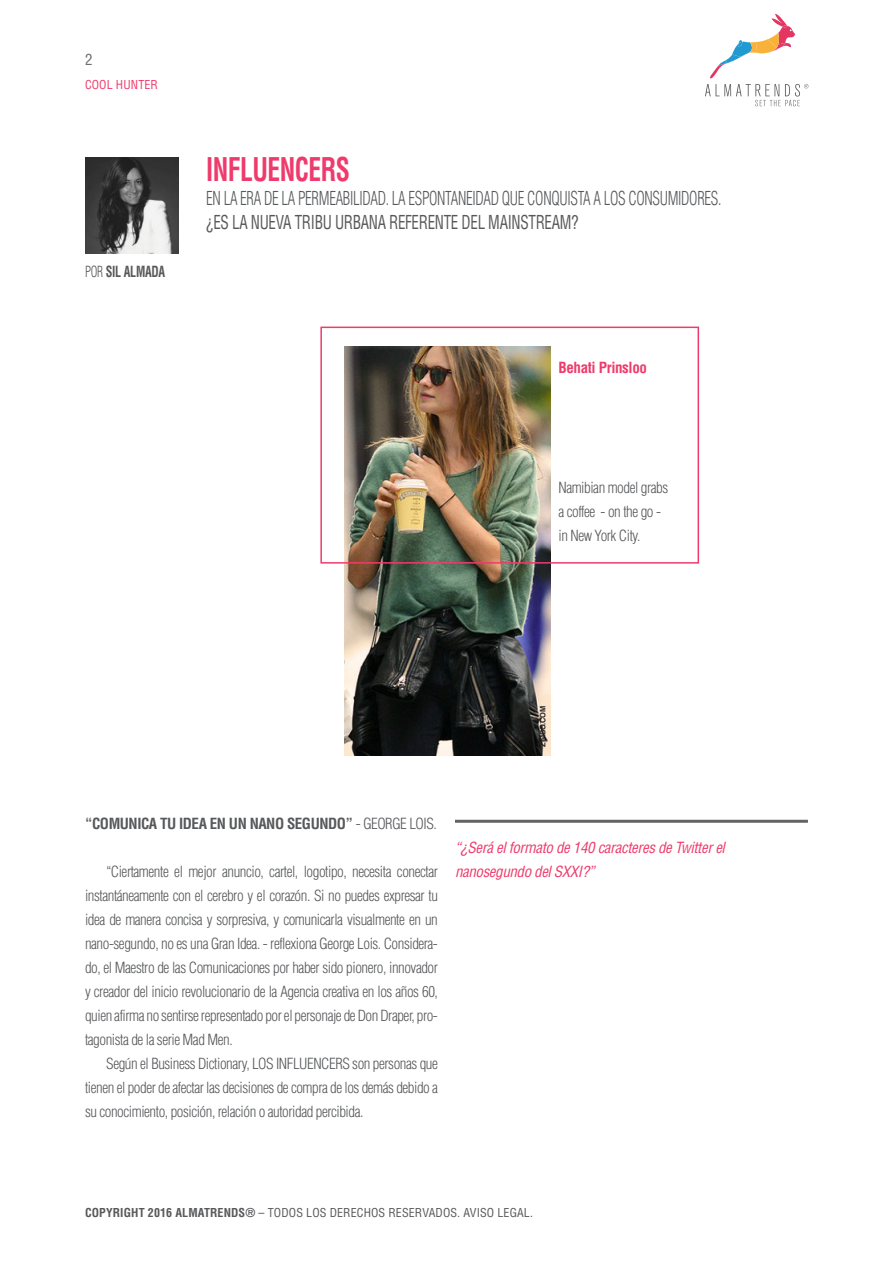
<style>
.page{position:relative;width:893px;height:1263px;background:#fff}
.page>*{position:absolute;margin:0;border:0;box-sizing:border-box;transform-origin:0 0}
.Titulo_de_Capitulo{font:700 condensed 31.8px "Helvetica LT Std";letter-spacing:-.02em;color:#ef3b6b;scale:.8 1}
.Titulo_de_Capitulo-2{font:300 condensed 18.75px "Helvetica LT Std";letter-spacing:-.02em;color:#57585a;scale:.8 1}
.Titulo_de_Capitulo-3{font:condensed 18.75px "Helvetica LT Std";letter-spacing:-.02em;color:#57585a;scale:.8 1}
.Parrafo{font:300 condensed 15px/24px "Helvetica LT Std";letter-spacing:-.03em;color:#57585a;text-align:justify}
.Parrafo-2{font:italic condensed 15px "Helvetica LT Std";letter-spacing:-.025em;color:#ef3b6b}
.Parrafo-3{font:700 condensed 15px "Helvetica LT Std";letter-spacing:-.03em;color:#57585a}
.Parrafo-4{font:700 condensed 15px "Helvetica LT Std";letter-spacing:-.025em;color:#ef3b6b}
.Titulo_de_Capitulo-4{font:700 condensed 15px "Helvetica LT Std";letter-spacing:-.02em;color:#57585a;scale:.8 1}
.t1{font:condensed 15px "Helvetica LT Std";color:#6c6d70}
.t2{font:condensed 12px "Helvetica LT Std";letter-spacing:.01em;color:#57585a}
.t3{font:condensed 12px "Helvetica LT Std";letter-spacing:.01em;color:#ef3b6b}
.Parrafo-5{font:700 7.5px "Helvetica LT Std";letter-spacing:-.05em;color:#231f20}
.s1{font-weight:300}
.s2{font-weight:700}
</style>
<div class="page">
<svg style="left:705px;top:14px;width:103px;height:92px"></svg>
<img style="left:344px;top:347px;width:206px;height:408px">
<div style="left:320px;top:327px;width:379px;height:237px;border:2px solid #ef3b6b"></div>
<img style="left:85px;top:157px;width:94px;height:96px">
<hr style="left:455px;top:820px;width:353px;height:3px;background:#231f20">
<p class="t1" style="left:85px;top:50px;width:9px">2</p>
<p class="t3" style="left:85px;top:77px;width:74px">COOL HUNTER</p>
<p class="Titulo_de_Capitulo-4" style="left:85px;top:262px;width:102px"><span class="s1">POR</span> SIL ALMADA</p>
<p class="Titulo_de_Capitulo" style="left:206px;top:150px;width:181px">INFLUENCERS</p>
<p class="Titulo_de_Capitulo-2" style="left:206px;top:187px;width:645px">EN LA ERA DE LA PERMEABILIDAD. LA ESPONTANEIDAD QUE CONQUISTA A LOS CONSUMIDORES.</p>
<p class="Titulo_de_Capitulo-3" style="left:206px;top:210px;width:467px">¿ES LA NUEVA TRIBU URBANA REFERENTE DEL MAINSTREAM?</p>
<p class="Parrafo-4" style="left:558px;top:358px;width:90px">Behati Prinsloo</p>
<p class="Parrafo" style="left:558px;top:476px;width:111px;text-align:left">Namibian model grabs a coffee - on the go - in New York City.</p>
<p class="Parrafo-5" style="left:538px;top:746px;width:42px;rotate:-90deg">ZIMBO.COM</p>
<p class="Parrafo-3" style="left:85px;top:814px;width:353px">“COMUNICA TU IDEA EN UN NANO SEGUNDO” <span class="s1">- GEORGE LOIS.</span></p>
<p class="Parrafo" style="left:85px;top:860px;width:354px;text-indent:21px">“Ciertamente el mejor anuncio, cartel, logotipo, necesita conectar instantáneamente con el cerebro y el corazón. Si no puedes expresar tu idea de manera concisa y sorpresiva, y comunicarla visualmente en un nano-segundo, no es una Gran Idea. - reflexiona George Lois. Considera&shy;do, el Maestro de las Comunicaciones por haber sido pionero, innovador y creador del inicio revolucionario de la Agencia creativa en los años 60, quien afirma no sentirse representado por el personaje de Don Draper, pro&shy;tagonista de la serie Mad Men.</p>
<p class="Parrafo" style="left:85px;top:1052px;width:354px;text-indent:21px">Según el Business Dictionary, LOS INFLUENCERS son personas que tienen el poder de afectar las decisiones de compra de los demás debido a su conocimiento, posición, relación o autoridad percibida.</p>
<p class="Parrafo-2" style="left:455px;top:838px;width:271px">“¿Será el formato de 140 caracteres de Twitter el</p>
<p class="Parrafo-2" style="left:455px;top:862px;width:141px">nanosegundo del SXXI?”</p>
<p class="t2" style="left:85px;top:1205px;width:450px"><span class="s2">COPYRIGHT 2016 ALMATRENDS®</span> – TODOS LOS DERECHOS RESERVADOS. AVISO LEGAL.</p>
</div>
